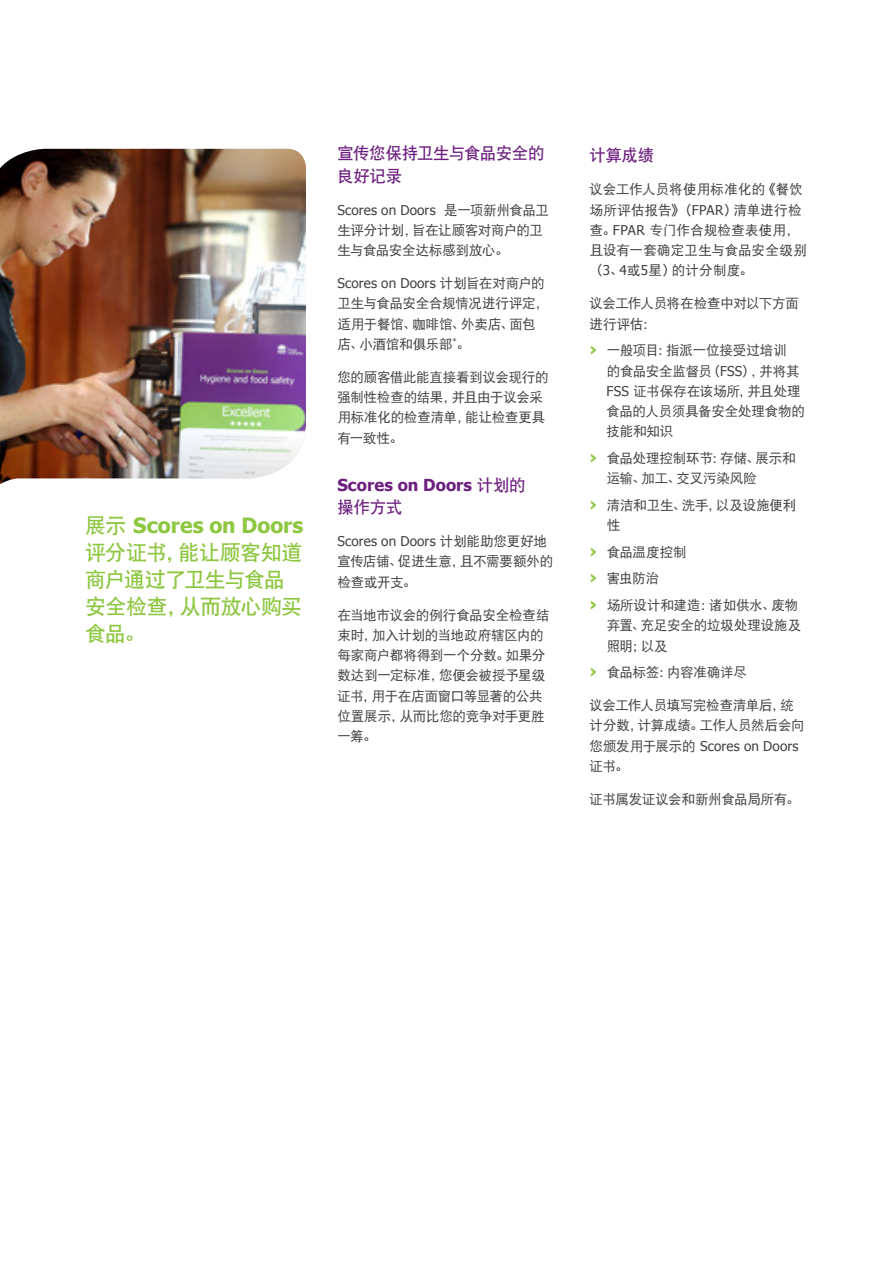
<style>
.page{position:relative;width:893px;height:1263px;background:#fff}
.page>*{position:absolute;margin:0;border:0;box-sizing:border-box;transform-origin:0 0}
.t1{font:21px/27px "DFP Hei W7";letter-spacing:-.035em;color:#8dc63f}
.t2{font:700 21px "Tahoma";letter-spacing:.005em;color:#8dc63f}
.t3{font:16.5px/22.5px "DFP Hei W7";letter-spacing:-.025em;color:#6c207e}
.t4{font:700 16.5px "Tahoma";letter-spacing:.005em;color:#6c207e}
.t5{font:13.5px/20.2px "DFP Hei W5";letter-spacing:-.015em;color:#414042}
.t6{font:13.5px "Tahoma";letter-spacing:.01em;color:#414042}
.t7{font:13.5px/20.2px "DFP Hei W5";letter-spacing:.01em;color:#414042}
.s1{font-family:"DFP Hei W7";font-weight:400}
.s2{font-family:"DFP Hei W5"}
.s3{font-family:"Tahoma"}
.s4{font-family:"Tahoma";font-weight:700;font-size:18px;color:#8dc63f}
</style>
<div class="page">
<img style="left:0;top:149px;width:306px;height:335px">
<h1 class="t2" style="left:85px;top:510px;width:220px"><span class="s1">展示</span> Scores on Doors</h1>
<h1 class="t1" style="left:85px;top:538px;width:219px">评分证书，能让顾客知道商户通过了卫生与食品安全检查，从而放心购买食品。</h1>
<p class="t3" style="left:337px;top:142px;width:209px">宣传您保持卫生与食品安全的良好记录</p>
<p class="t6" style="left:337px;top:201px;width:213px">Scores on Doors <span class="s2">是一项新州食品卫</span></p>
<p class="t5" style="left:337px;top:220px;width:207px">生评分计划，旨在让顾客对商户的卫生与食品安全达标感到放心。</p>
<p class="t6" style="left:337px;top:274px;width:209px">Scores on Doors <span class="s2">计划旨在对商户的</span></p>
<p class="t5" style="left:337px;top:293px;width:212px">卫生与食品安全合规情况进行评定，适用于餐馆、咖啡馆、外卖店、面包店、小酒馆和俱乐部<sup>*</sup>。</p>
<p class="t5" style="left:337px;top:367px;width:213px">您的顾客借此能直接看到议会现行的强制性检查的结果，并且由于议会采用标准化的检查清单，能让检查更具有一致性。</p>
<p class="t4" style="left:337px;top:473px;width:190px">Scores on Doors <span class="s1">计划的</span></p>
<p class="t3" style="left:337px;top:496px;width:67px">操作方式</p>
<p class="t6" style="left:337px;top:532px;width:211px">Scores on Doors <span class="s2">计划能助您更好地</span></p>
<p class="t5" style="left:337px;top:551px;width:218px">宣传店铺、促进生意，且不需要额外的检查或开支。</p>
<p class="t5" style="left:337px;top:604px;width:214px">在当地市议会的例行食品安全检查结束时，加入计划的当地政府辖区内的每家商户都将得到一个分数。如果分数达到一定标准，您便会被授予星级证书，用于在店面窗口等显著的公共位置展示，从而比您的竞争对手更胜一筹。</p>
<p class="t3" style="left:590px;top:144px;width:66px">计算成绩</p>
<p class="t7" style="left:590px;top:179px;width:219px">议会工作人员将使用标准化的《餐饮场所评估报告》（<span class="s3">FPAR</span>）清单进行检查。<span class="s3">FPAR</span> 专门作合规检查表使用，且设有一套确定卫生与食品安全级别（<span class="s3">3</span>、<span class="s3">4</span>或<span class="s3">5</span>星）的计分制度。</p>
<p class="t5" style="left:590px;top:293px;width:211px">议会工作人员将在检查中对以下方面进行评估：</p>
<p class="t5" style="left:607px;top:340px;width:200px;text-indent:-17px"><span class="s4">›</span> 一般项目：指派一位接受过培训<br>的食品安全监督员（<span class="s3">FSS</span>），并将其<br><span class="s3">FSS</span> 证书保存在该场所，并且处理食品的人员须具备安全处理食物的技能和知识</p>
<p class="t5" style="left:607px;top:448px;width:191px;text-indent:-17px"><span class="s4">›</span> 食品处理控制环节：存储、展示和运输、加工、交叉污染风险</p>
<p class="t5" style="left:607px;top:495px;width:191px;text-indent:-17px"><span class="s4">›</span> 清洁和卫生、洗手，以及设施便利性</p>
<p class="t5" style="left:590px;top:538px;width:210px;line-height:26.7px"><span class="s4">›</span> 食品温度控制<br><span class="s4">›</span> 害虫防治<br><span class="s4">›</span> 场所设计和建造：诸如供水、废物</p>
<p class="t5" style="left:607px;top:615px;width:196px">弃置、充足安全的垃圾处理设施及照明；以及</p>
<p class="t5" style="left:590px;top:662px;width:159px"><span class="s4">›</span> 食品标签：内容准确详尽</p>
<p class="t5" style="left:590px;top:695px;width:217px">议会工作人员填写完检查清单后，统计分数，计算成绩。工作人员然后会向</p>
<p class="t6" style="left:590px;top:737px;width:210px"><span class="s2">您颁发用于展示的</span> Scores on Doors</p>
<p class="t5" style="left:590px;top:756px;width:41px">证书。</p>
<p class="t5" style="left:590px;top:789px;width:212px">证书属发证议会和新州食品局所有。</p>
</div>
